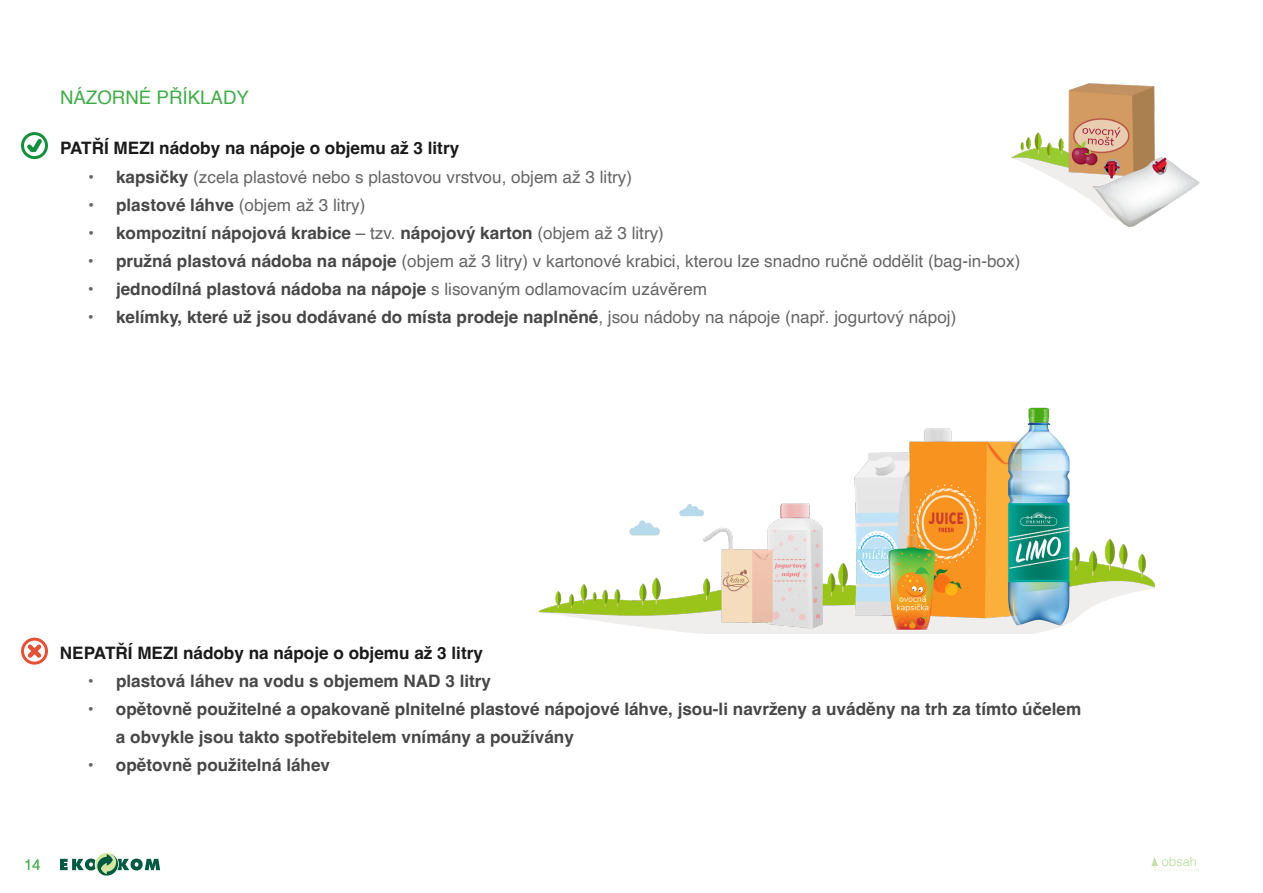
<style>
.page{position:relative;width:1263px;height:893px;background:#fff}
.page>*{position:absolute;margin:0;border:0;box-sizing:border-box;transform-origin:0 0}
.t1{font:18.75px "Helvetica";color:#41ad49}
.t2{font:700 17.1px/28px "Helvetica";color:#474747}
.t3{font:17.1px "Helvetica";color:#666}
.t4{font:700 17.1px "Helvetica";color:#1a1a1a}
.t5{font:300 15px "Helvetica";color:#41ad49}
.t6{font:300 12.6px "Helvetica";color:#afda8e}
.s1{font-weight:700;color:#474747}
.s2{font-weight:400;color:#666}
</style>
<div class="page">
<svg style="left:60px;top:854px;width:100px;height:21px"></svg>
<svg style="left:23px;top:136px;width:23px;height:19px"></svg>
<div style="left:21px;top:132px;width:27px;height:27px;border:3px solid #138f3e;border-radius:50%"></div>
<svg style="left:24px;top:640px;width:21px;height:21px"></svg>
<div style="left:21px;top:638px;width:27px;height:27px;border:3px solid #e45139;border-radius:50%"></div>
<img style="left:538px;top:407px;width:617px;height:226px">
<img style="left:1011px;top:83px;width:189px;height:144px">
<svg style="left:1151px;top:857px;width:48px;height:13px"></svg>
<p class="t1" style="left:60px;top:83px;width:190px">NÁZORNÉ PŘÍKLADY</p>
<p class="t4" style="left:60px;top:138px;width:401px">PATŘÍ MEZI nádoby na nápoje o objemu až 3 litry</p>
<p class="t3" style="left:88px;top:163px;width:546px">• <span class="s1">kapsičky</span> (zcela plastové nebo s plastovou vrstvou, objem až 3 litry)</p>
<p class="t3" style="left:88px;top:191px;width:279px">• <span class="s1">plastové láhve</span> (objem až 3 litry)</p>
<p class="t2" style="left:88px;top:220px;width:577px"><span class="s2">•</span> kompozitní nápojová krabice <span class="s2">– tzv.</span> nápojový karton <span class="s2">(objem až 3 litry)</span></p>
<p class="t3" style="left:88px;top:247px;width:934px">• <span class="s1">pružná plastová nádoba na nápoje</span> (objem až 3 litry) v kartonové krabici, kterou lze snadno ručně oddělit (bag-in-box)</p>
<p class="t2" style="left:88px;top:276px;width:621px"><span class="s2">•</span> jednodílná plastová nádoba na nápoje <span class="s2">s lisovaným odlamovacím uzávěrem</span></p>
<p class="t2" style="left:88px;top:304px;width:870px"><span class="s2">•</span> kelímky, které už jsou dodávané do místa prodeje naplněné<span class="s2">, jsou nádoby na nápoje (např. jogurtový nápoj)</span></p>
<p class="t4" style="left:60px;top:642px;width:424px">NEPATŘÍ MEZI nádoby na nápoje o objemu až 3 litry</p>
<p class="t2" style="left:88px;top:669px;width:405px"><span class="s2">•</span> plastová láhev na vodu s objemem NAD 3 litry</p>
<p class="t2" style="left:116px;top:697px;width:967px;text-indent:-28px"><span class="s2">•</span> opětovně použitelné a opakovaně plnitelné plastové nápojové láhve, jsou-li navrženy a uváděny na trh za tímto účelem a obvykle jsou takto spotřebitelem vnímány a používány</p>
<p class="t2" style="left:88px;top:753px;width:244px"><span class="s2">•</span> opětovně použitelná láhev</p>
<p class="t5" style="left:24px;top:852px;width:18px">14</p>
<p class="t6" style="left:1162px;top:851px;width:36px">obsah</p>
</div>
